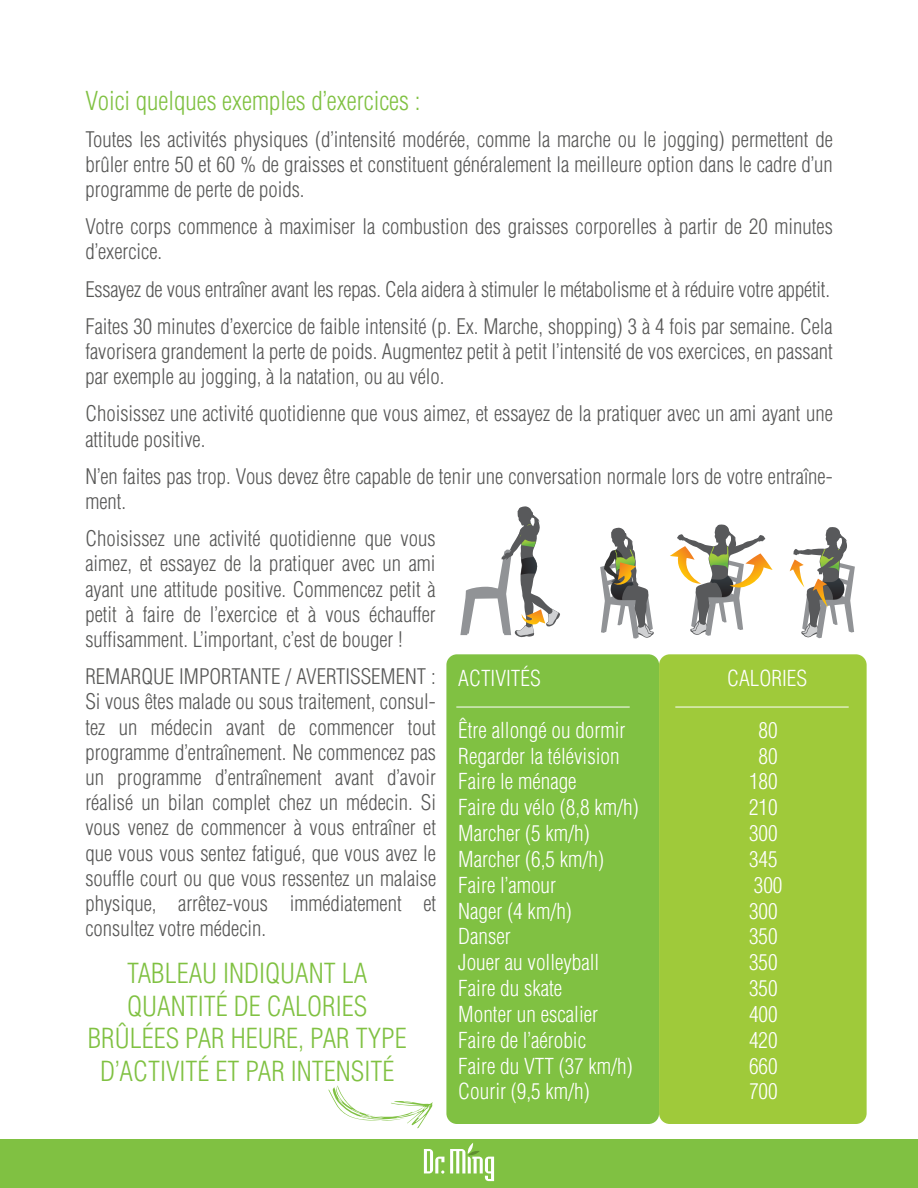
<style>
.page{position:relative;width:918px;height:1188px;background:#fff}
.page>*{position:absolute;margin:0;border:0;box-sizing:border-box;transform-origin:0 0}
.t1{font:300 condensed 27px/32.4px "Helvetica";color:#80c142;text-align:center}
.t2{font:300 condensed 25.5px "Helvetica";color:#80c142}
.t3{font:300 condensed 21.45px "Helvetica";color:#fff}
.t4{font:300 condensed 21px/25.2px "Helvetica";color:#575756}
</style>
<div class="page">
<div style="left:0;top:1140px;width:918px;height:48px;background:#80c142"></div>
<svg style="left:424px;top:1149px;width:20px;height:25px"></svg>
<svg style="left:450px;top:1143px;width:44px;height:38px"></svg>
<div style="left:446px;top:654px;width:213px;height:470px;background:#80c142;border-radius:11px"></div>
<div style="left:659px;top:654px;width:208px;height:470px;background:#9fca3a;border-radius:11px"></div>
<hr style="left:456px;top:707px;width:174px;height:1px;background:#fff">
<hr style="left:675px;top:707px;width:174px;height:1px;background:#fff">
<svg style="left:328px;top:1086px;width:105px;height:42px"></svg>
<svg style="left:600px;top:528px;width:54px;height:111px"></svg>
<svg style="left:790px;top:527px;width:65px;height:111px"></svg>
<svg style="left:460px;top:506px;width:100px;height:131px"></svg>
<svg style="left:670px;top:524px;width:103px;height:112px"></svg>
<p class="t2" style="left:85px;top:85px;width:337px">Voici quelques exemples d’exercices :</p>
<p class="t4" style="left:85px;top:126px;width:749px;text-align:justify">Toutes les activités physiques (d’intensité modérée, comme la marche ou le jogging) permettent de brûler entre 50 et 60 % de graisses et constituent généralement la meilleure option dans le cadre d’un programme de perte de poids.</p>
<p class="t4" style="left:85px;top:214px;width:749px">Votre corps commence à maximiser la combustion des graisses corporelles à partir de 20 minutes d’exercice.</p>
<p class="t4" style="left:85px;top:270px;width:749px;line-height:37.2px">Essayez de vous entraîner avant les repas. Cela aidera à stimuler le métabolisme et à réduire votre appétit.<br>Faites 30 minutes d’exercice de faible intensité (p. Ex. Marche, shopping) 3 à 4 fois par semaine. Cela</p>
<p class="t4" style="left:85px;top:339px;width:749px">favorisera grandement la perte de poids. Augmentez petit à petit l’intensité de vos exercices, en passant par exemple au jogging, à la natation, ou au vélo.</p>
<p class="t4" style="left:85px;top:401px;width:749px">Choisissez une activité quotidienne que vous aimez, et essayez de la pratiquer avec un ami ayant une attitude positive.</p>
<p class="t4" style="left:85px;top:464px;width:749px">N’en faites pas trop. Vous devez être capable de tenir une conversation normale lors de votre entraîne&shy;ment.</p>
<p class="t4" style="left:85px;top:526px;width:352px;text-align:justify">Choisissez une activité quotidienne que vous aimez, et essayez de la pratiquer avec un ami ayant une attitude positive. Commencez petit à petit à faire de l’exercice et à vous échauffer suffisamment. L’important, c’est de bouger !</p>
<p class="t4" style="left:85px;top:664px;width:352px;text-align:justify">REMARQUE IMPORTANTE / AVERTISSEMENT :<br>Si vous êtes malade ou sous traitement, consul&shy;tez un médecin avant de commencer tout programme d’entraînement. Ne commencez pas un programme d’entraînement avant d’avoir réalisé un bilan complet chez un médecin. Si vous venez de commencer à vous entraîner et que vous vous sentez fatigué, que vous avez le souffle court ou que vous ressentez un malaise physique, arrêtez-vous immédiatement et consultez votre médecin.</p>
<p class="t1" style="left:88px;top:957px;width:320px">TABLEAU INDIQUANT LA<br>QUANTITÉ DE CALORIES<br>BRÛLÉES PAR HEURE, PAR TYPE<br>D’ACTIVITÉ ET PAR INTENSITÉ</p>
<p class="t3" style="left:458px;top:666px;width:84px">ACTIVITÉS</p>
<p class="t3" style="left:727px;top:666px;width:82px">CALORIES</p>
<p class="t3" style="left:458px;top:718px;width:169px">Être allongé ou dormir</p>
<p class="t3" style="left:759px;top:718px;width:21px">80</p>
<p class="t3" style="left:458px;top:743px;width:163px">Regarder la télévision</p>
<p class="t3" style="left:759px;top:743px;width:21px">80</p>
<p class="t3" style="left:458px;top:769px;width:120px">Faire le ménage</p>
<p class="t3" style="left:749px;top:769px;width:30px">180</p>
<p class="t3" style="left:458px;top:795px;width:182px">Faire du vélo (8,8 km/h)</p>
<p class="t3" style="left:749px;top:795px;width:30px">210</p>
<p class="t3" style="left:458px;top:821px;width:133px">Marcher (5 km/h)</p>
<p class="t3" style="left:749px;top:821px;width:30px">300</p>
<p class="t3" style="left:458px;top:847px;width:147px">Marcher (6,5 km/h)</p>
<p class="t3" style="left:749px;top:847px;width:30px">345</p>
<p class="t3" style="left:458px;top:873px;width:99px">Faire l’amour</p>
<p class="t3" style="left:754px;top:873px;width:30px">300</p>
<p class="t3" style="left:458px;top:898px;width:115px">Nager (4 km/h)</p>
<p class="t3" style="left:749px;top:898px;width:30px">300</p>
<p class="t3" style="left:458px;top:924px;width:54px">Danser</p>
<p class="t3" style="left:749px;top:924px;width:30px">350</p>
<p class="t3" style="left:458px;top:950px;width:143px">Jouer au volleyball</p>
<p class="t3" style="left:749px;top:950px;width:30px">350</p>
<p class="t3" style="left:458px;top:976px;width:105px">Faire du skate</p>
<p class="t3" style="left:749px;top:976px;width:30px">350</p>
<p class="t3" style="left:458px;top:1002px;width:141px">Monter un escalier</p>
<p class="t3" style="left:749px;top:1002px;width:30px">400</p>
<p class="t3" style="left:458px;top:1028px;width:129px">Faire de l’aérobic</p>
<p class="t3" style="left:749px;top:1028px;width:30px">420</p>
<p class="t3" style="left:458px;top:1053px;width:176px">Faire du VTT (37 km/h)</p>
<p class="t3" style="left:749px;top:1053px;width:30px">660</p>
<p class="t3" style="left:458px;top:1079px;width:133px">Courir (9,5 km/h)</p>
<p class="t3" style="left:749px;top:1079px;width:30px">700</p>
</div>
